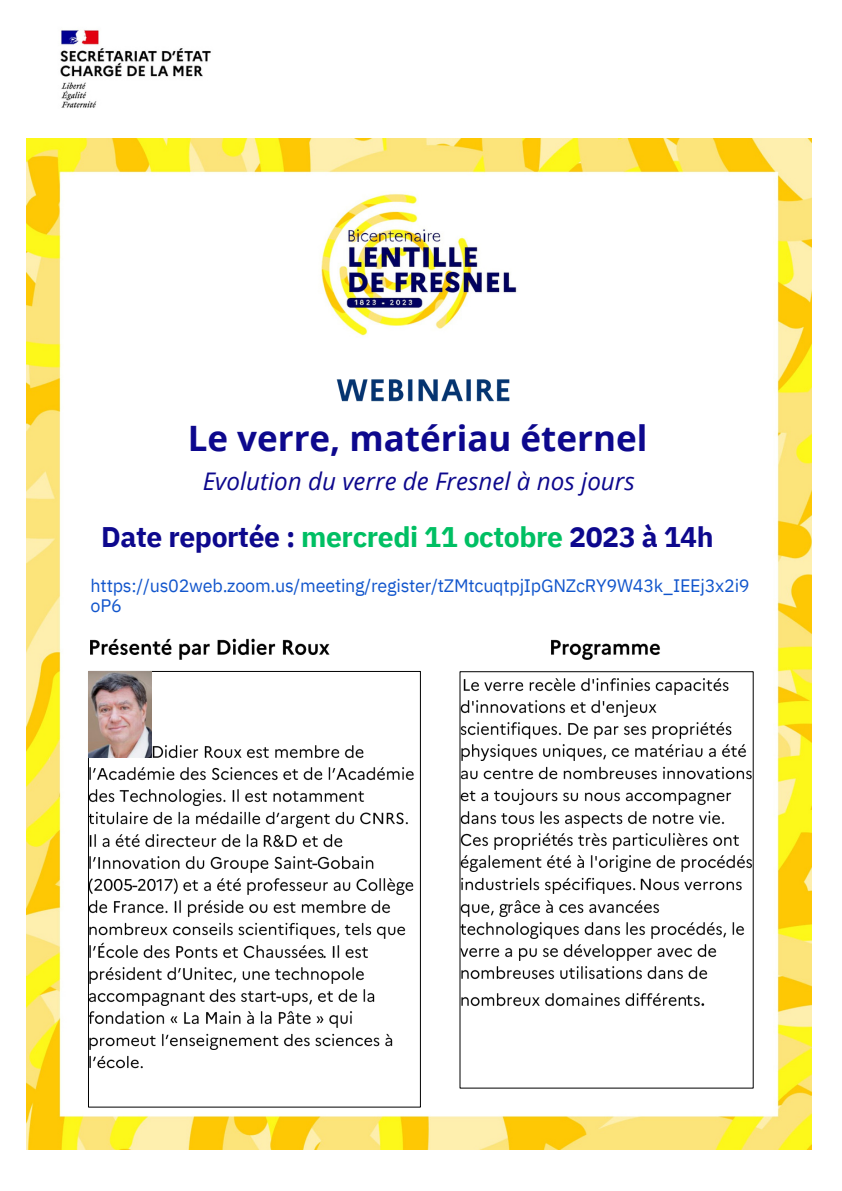
<style>
.page{position:relative;width:842px;height:1191px;background:#fff}
.page>*{position:absolute;margin:0;border:0;box-sizing:border-box;transform-origin:0 0}
.t1{font:700 35px "Open Sans";color:#0d088d}
.t2{font:700 28.3px "IBM Plex Sans";letter-spacing:-.015em;color:#0d088d}
.t3{font:italic 24.2px "Open Sans";color:#0d088d}
.t4{font:18px "IBM Plex Sans";letter-spacing:-.015em;color:#15c}
.s1{color:#00bf63}
</style>
<div class="page">
<img style="left:27px;top:138px;width:785px;height:1011px">
<img style="left:60px;top:30px;width:151px;height:78px">
<img style="left:337px;top:367px;width:194px;height:42px">
<img style="left:88px;top:632px;width:252px;height:27px">
<img style="left:549px;top:632px;width:123px;height:27px">
<hr style="left:89px;top:672px;width:1px;height:89px;background:#000">
<img style="left:152px;top:739px;width:225px;height:22px">
<img style="left:89px;top:761px;width:330px;height:22px">
<img style="left:89px;top:783px;width:288px;height:22px">
<img style="left:89px;top:806px;width:330px;height:21px">
<img style="left:89px;top:828px;width:174px;height:22px">
<img style="left:263px;top:828px;width:92px;height:22px">
<img style="left:89px;top:850px;width:224px;height:22px">
<img style="left:313px;top:850px;width:4px;height:22px">
<img style="left:317px;top:850px;width:71px;height:22px">
<img style="left:89px;top:872px;width:43px;height:22px">
<img style="left:132px;top:872px;width:5px;height:22px">
<img style="left:137px;top:872px;width:283px;height:22px">
<img style="left:89px;top:894px;width:313px;height:22px">
<img style="left:89px;top:917px;width:328px;height:21px">
<img style="left:89px;top:939px;width:290px;height:22px">
<img style="left:323px;top:939px;width:13px;height:22px">
<img style="left:89px;top:961px;width:288px;height:22px">
<img style="left:89px;top:983px;width:120px;height:22px">
<img style="left:209px;top:983px;width:67px;height:22px">
<img style="left:276px;top:983px;width:5px;height:22px">
<img style="left:281px;top:983px;width:105px;height:22px">
<img style="left:89px;top:1005px;width:276px;height:22px">
<img style="left:89px;top:1027px;width:316px;height:22px">
<img style="left:89px;top:1050px;width:61px;height:21px">
<img style="left:89px;top:671px;width:63px;height:86px">
<img style="left:463px;top:672px;width:277px;height:22px">
<img style="left:460px;top:694px;width:208px;height:22px">
<img style="left:460px;top:716px;width:284px;height:22px">
<img style="left:460px;top:738px;width:293px;height:44px">
<img style="left:460px;top:783px;width:284px;height:21px">
<img style="left:460px;top:805px;width:276px;height:22px">
<img style="left:460px;top:827px;width:97px;height:22px">
<img style="left:557px;top:827px;width:194px;height:22px">
<img style="left:460px;top:849px;width:293px;height:22px">
<img style="left:460px;top:872px;width:180px;height:21px">
<img style="left:640px;top:872px;width:113px;height:21px">
<img style="left:460px;top:894px;width:47px;height:21px">
<img style="left:507px;top:894px;width:164px;height:21px">
<img style="left:460px;top:916px;width:293px;height:22px">
<img style="left:460px;top:938px;width:268px;height:22px">
<img style="left:460px;top:960px;width:260px;height:22px">
<img style="left:460px;top:987px;width:226px;height:22px">
<img style="left:686px;top:987px;width:14px;height:22px">
<img style="left:700px;top:982px;width:10px;height:28px">
<p class="t1" style="left:188px;top:413px;width:461px">Le verre, matériau éternel</p>
<p class="t3" style="left:203px;top:463px;width:434px">Evolution du verre de Fresnel à nos jours</p>
<p class="t2" style="left:101px;top:518px;width:614px">Date reportée : <span class="s1">mercredi 11 octobre</span> 2023 à 14h</p>
<p class="t4" style="left:91px;top:573px;width:661px">https://us02web.zoom.us/meeting/register/tZMtcuqtpjIpGNZcRY9W43k_IEEj3x2i9</p>
<p class="t4" style="left:91px;top:593px;width:33px">oP6</p>
</div>
